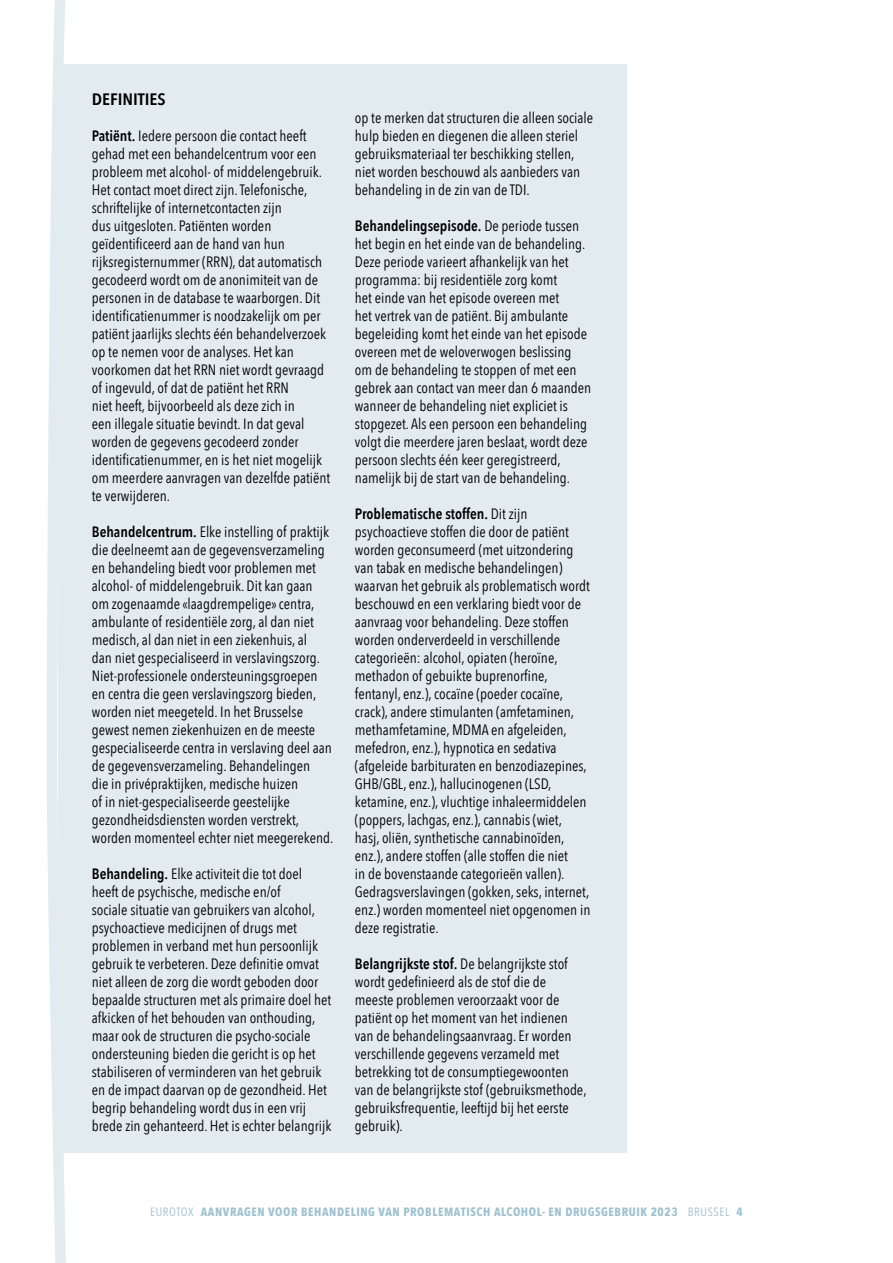
<style>
.page{position:relative;width:893px;height:1263px;background:#fff}
.page>*{position:absolute;margin:0;border:0;box-sizing:border-box;transform-origin:0 0}
.t1{font:600 16.5px "Avenir Next Condensed";color:#000;scale:1.1 1}
.t2{font:15px/18px "Avenir Next Condensed";color:#000}
.t3{font:700 12px "Avenir Next Condensed";letter-spacing:.05em;color:#9ec1d0}
.s1{font-weight:600}
.s2{font-weight:400}
</style>
<div class="page">
<div style="left:58px;top:64px;width:568px;height:1088px;background:#e2ebf0"></div>
<svg style="left:46px;top:0;width:26px;height:1263px"></svg>
<p class="t1" style="left:92px;top:85px;width:69px">DEFINITIES</p>
<p class="t2" style="left:92px;top:126px;width:240px"><span class="s1">Patiënt.</span> Iedere persoon die contact heeft gehad met een behandelcentrum voor een probleem met alcohol- of middelengebruik.<br>Het contact moet direct zijn. Telefonische, schriftelijke of internetcontacten zijn<br>dus uitgesloten. Patiënten worden geïdentificeerd aan de hand van hun rijksregisternummer (RRN), dat automatisch gecodeerd wordt om de anonimiteit van de personen in de database te waarborgen. Dit identificatienummer is noodzakelijk om per patiënt jaarlijks slechts één behandelverzoek op te nemen voor de analyses. Het kan voorkomen dat het RRN niet wordt gevraagd of ingevuld, of dat de patiënt het RRN<br>niet heeft, bijvoorbeeld als deze zich in<br>een illegale situatie bevindt. In dat geval worden de gegevens gecodeerd zonder identificatienummer, en is het niet mogelijk om meerdere aanvragen van dezelfde patiënt te verwijderen.</p>
<p class="t2" style="left:92px;top:522px;width:242px"><span class="s1">Behandelcentrum.</span> Elke instelling of praktijk die deelneemt aan de gegevensverzameling en behandeling biedt voor problemen met alcohol- of middelengebruik. Dit kan gaan om zogenaamde «laagdrempelige» centra, ambulante of residentiële zorg, al dan niet medisch, al dan niet in een ziekenhuis, al<br>dan niet gespecialiseerd in verslavingszorg.<br>Niet-professionele ondersteuningsgroepen en centra die geen verslavingszorg bieden, worden niet meegeteld. In het Brusselse gewest nemen ziekenhuizen en de meeste gespecialiseerde centra in verslaving deel aan de gegevensverzameling. Behandelingen<br>die in privépraktijken, medische huizen<br>of in niet-gespecialiseerde geestelijke gezondheidsdiensten worden verstrekt, worden momenteel echter niet meegerekend.</p>
<p class="t2" style="left:92px;top:864px;width:241px"><span class="s1">Behandeling.</span> Elke activiteit die tot doel heeft de psychische, medische en/of<br>sociale situatie van gebruikers van alcohol, psychoactieve medicijnen of drugs met problemen in verband met hun persoonlijk gebruik te verbeteren. Deze definitie omvat niet alleen de zorg die wordt geboden door bepaalde structuren met als primaire doel het afkicken of het behouden van onthouding, maar ook de structuren die psycho-sociale ondersteuning bieden die gericht is op het stabiliseren of verminderen van het gebruik en de impact daarvan op de gezondheid. Het begrip behandeling wordt dus in een vrij brede zin gehanteerd. Het is echter belangrijk</p>
<p class="t2" style="left:355px;top:108px;width:240px">op te merken dat structuren die alleen sociale hulp bieden en diegenen die alleen steriel gebruiksmateriaal ter beschikking stellen, niet worden beschouwd als aanbieders van behandeling in de zin van de TDI.</p>
<p class="t2" style="left:355px;top:216px;width:238px"><span class="s1">Behandelingsepisode.</span> De periode tussen het begin en het einde van de behandeling.<br>Deze periode varieert afhankelijk van het programma: bij residentiële zorg komt<br>het einde van het episode overeen met<br>het vertrek van de patiënt. Bij ambulante begeleiding komt het einde van het episode overeen met de weloverwogen beslissing om de behandeling te stoppen of met een gebrek aan contact van meer dan 6 maanden wanneer de behandeling niet expliciet is stopgezet. Als een persoon een behandeling volgt die meerdere jaren beslaat, wordt deze persoon slechts één keer geregistreerd, namelijk bij de start van de behandeling.</p>
<p class="t2" style="left:355px;top:504px;width:237px"><span class="s1">Problematische stoffen.</span> Dit zijn psychoactieve stoffen die door de patiënt worden geconsumeerd (met uitzondering van tabak en medische behandelingen) waarvan het gebruik als problematisch wordt beschouwd en een verklaring biedt voor de aanvraag voor behandeling. Deze stoffen worden onderverdeeld in verschillende categorieën: alcohol, opiaten (heroïne, methadon of gebuikte buprenorfine, fentanyl, enz.), cocaïne (poeder cocaïne, crack), andere stimulanten (amfetaminen, methamfetamine, MDMA en afgeleiden, mefedron, enz.), hypnotica en sedativa (afgeleide barbituraten en benzodiazepines, GHB/GBL, enz.), hallucinogenen (LSD, ketamine, enz.), vluchtige inhaleermiddelen (poppers, lachgas, enz.), cannabis (wiet, hasj, oliën, synthetische cannabinoïden, enz.), andere stoffen (alle stoffen die niet<br>in de bovenstaande categorieën vallen).<br>Gedragsverslavingen (gokken, seks, internet, enz.) worden momenteel niet opgenomen in deze registratie.</p>
<p class="t2" style="left:355px;top:954px;width:233px"><span class="s1">Belangrijkste stof.</span> De belangrijkste stof wordt gedefinieerd als de stof die de meeste problemen veroorzaakt voor de patiënt op het moment van het indienen van de behandelingsaanvraag. Er worden verschillende gegevens verzameld met betrekking tot de consumptiegewoonten van de belangrijkste stof (gebruiksmethode, gebruiksfrequentie, leeftijd bij het eerste gebruik).</p>
<p class="t3" style="left:150px;top:1204px;width:594px"><span class="s2">EUROTOX</span> AANVRAGEN VOOR BEHANDELING VAN PROBLEMATISCH ALCOHOL- EN DRUGSGEBRUIK 2023 <span class="s2">BRUSSEL</span> 4</p>
</div>
